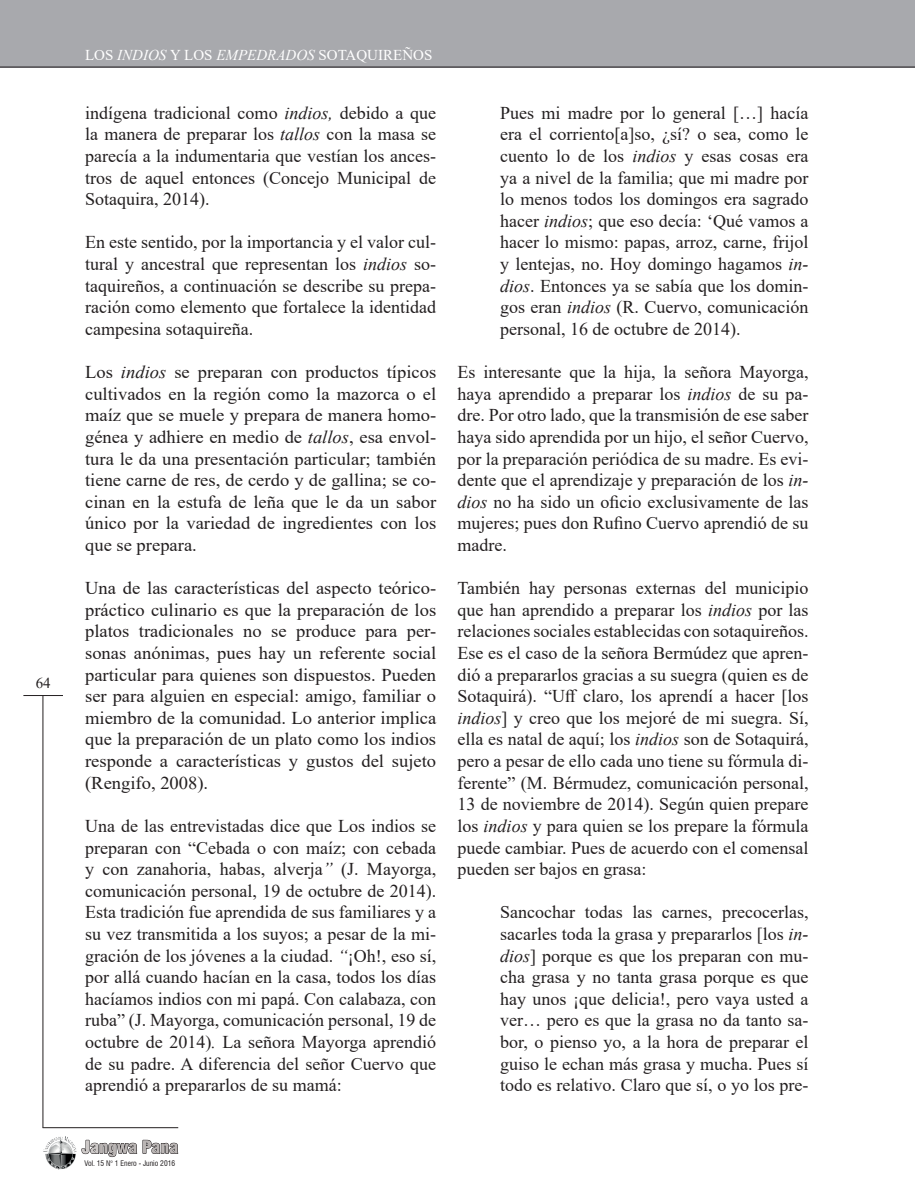
<style>
.page{position:relative;width:915px;height:1191px;background:#fff}
.page>*{position:absolute;margin:0;border:0;box-sizing:border-box;transform-origin:0 0}
.t1{font:18px/21.6px "Times New Roman";color:#231f20;text-align:justify}
.t2{font:15px "Times New Roman";color:#fff}
.t3{font:15px "Times New Roman";color:#231f20}
.t4{font:condensed 7.5px "Swiss 721 BT";color:#231f20}
.s1{font-style:italic}
</style>
<div class="page">
<div style="left:0;top:0;width:914px;height:67px;background:#a8a9ad"></div>
<svg style="left:81px;top:1139px;width:98px;height:18px"></svg>
<img style="left:43px;top:1136px;width:34px;height:33px">
<hr style="left:43px;top:1127px;width:135px;height:1px;background:#231f20">
<hr style="left:0;top:67px;width:914px;height:1px;background:#231f20">
<hr style="left:43px;top:695px;width:1px;height:432px;background:#231f20">
<hr style="left:23px;top:695px;width:40px;height:1px;background:#231f20">
<p class="t3" style="left:36px;top:673px;width:16px">64</p>
<p class="t2" style="left:85px;top:45px;width:348px">LOS <span class="s1">INDIOS</span> Y LOS <span class="s1">EMPEDRADOS</span> SOTAQUIREÑOS</p>
<p class="t1" style="left:85px;top:101px;width:352px">indígena tradicional como <span class="s1">indios,</span> debido a que la manera de preparar los <span class="s1">tallos</span> con la masa se parecía a la indumentaria que vestían los ances&shy;tros de aquel entonces (Concejo Municipal de Sotaquira, 2014).</p>
<p class="t1" style="left:85px;top:231px;width:352px">En este sentido, por la importancia y el valor cul&shy;tural y ancestral que representan los <span class="s1">indios</span> so&shy;taquireños, a continuación se describe su prepa&shy;ración como elemento que fortalece la identidad campesina sotaquireña.</p>
<p class="t1" style="left:85px;top:361px;width:352px">Los <span class="s1">indios</span> se preparan con productos típicos cultivados en la región como la mazorca o el maíz que se muele y prepara de manera homo&shy;génea y adhiere en medio de <span class="s1">tallos</span>, esa envol&shy;tura le da una presentación particular; también tiene carne de res, de cerdo y de gallina; se co&shy;cinan en la estufa de leña que le da un sabor único por la variedad de ingredientes con los que se prepara.</p>
<p class="t1" style="left:85px;top:577px;width:352px">Una de las características del aspecto teórico&shy;práctico culinario es que la preparación de los platos tradicionales no se produce para per&shy;sonas anónimas, pues hay un referente social particular para quienes son dispuestos. Pueden ser para alguien en especial: amigo, familiar o miembro de la comunidad. Lo anterior implica que la preparación de un plato como los indios responde a características y gustos del sujeto (Rengifo, 2008).</p>
<p class="t1" style="left:85px;top:814px;width:352px">Una de las entrevistadas dice que Los indios se preparan con “Cebada o con maíz; con cebada y con zanahoria, habas, alverja<span class="s1">”</span> (J. Mayorga, comunicación personal, 19 de octubre de 2014).<br>Esta tradición fue aprendida de sus familiares y a su vez transmitida a los suyos; a pesar de la mi&shy;gración de los jóvenes a la ciudad. <span class="s1">“</span>¡Oh!, eso sí, por allá cuando hacían en la casa, todos los días hacíamos indios con mi papá. Con calabaza, con ruba” (J. Mayorga, comunicación personal, 19 de octubre de 2014)<span class="s1">.</span> La señora Mayorga aprendió de su padre. A diferencia del señor Cuervo que aprendió a prepararlos de su mamá:</p>
<p class="t1" style="left:500px;top:101px;width:310px">Pues mi madre por lo general […] hacía era el corriento[a]so, ¿sí? o sea, como le cuento lo de los <span class="s1">indios</span> y esas cosas era ya a nivel de la familia; que mi madre por lo menos todos los domingos era sagrado hacer <span class="s1">indios</span>; que eso decía: ‘Qué vamos a hacer lo mismo: papas, arroz, carne, frijol y lentejas, no. Hoy domingo hagamos <span class="s1">in&shy;dios</span>. Entonces ya se sabía que los domin&shy;gos eran <span class="s1">indios</span> (R. Cuervo, comunicación personal, 16 de octubre de 2014).</p>
<p class="t1" style="left:457px;top:361px;width:352px">Es interesante que la hija, la señora Mayorga, haya aprendido a preparar los <span class="s1">indios</span> de su pa&shy;dre. Por otro lado, que la transmisión de ese saber haya sido aprendida por un hijo, el señor Cuervo, por la preparación periódica de su madre. Es evi&shy;dente que el aprendizaje y preparación de los <span class="s1">in&shy;dios</span> no ha sido un oficio exclusivamente de las mujeres; pues don Rufino Cuervo aprendió de su madre.</p>
<p class="t1" style="left:457px;top:577px;width:352px">También hay personas externas del municipio que han aprendido a preparar los <span class="s1">indios</span> por las relaciones sociales establecidas con sotaquireños.<br>Ese es el caso de la señora Bermúdez que apren&shy;dió a prepararlos gracias a su suegra (quien es de Sotaquirá). “Uff claro, los aprendí a hacer [los <span class="s1">indios</span>] y creo que los mejoré de mi suegra. Sí, ella es natal de aquí; los <span class="s1">indios</span> son de Sotaquirá, pero a pesar de ello cada uno tiene su fórmula di&shy;ferente” (M. Bérmudez, comunicación personal, 13 de noviembre de 2014). Según quien prepare los <span class="s1">indios</span> y para quien se los prepare la fórmula puede cambiar. Pues de acuerdo con el comensal pueden ser bajos en grasa:</p>
<p class="t1" style="left:500px;top:901px;width:310px">Sancochar todas las carnes, precocerlas, sacarles toda la grasa y prepararlos [los <span class="s1">in&shy;dios</span>] porque es que los preparan con mu&shy;cha grasa y no tanta grasa porque es que hay unos ¡que delicia!, pero vaya usted a ver… pero es que la grasa no da tanto sa&shy;bor, o pienso yo, a la hora de preparar el guiso le echan más grasa y mucha. Pues sí todo es relativo. Claro que sí, o yo los pre-</p>
<p class="t4" style="left:84px;top:1158px;width:92px">Vol. 15 N° 1 Enero - Junio 2016</p>
</div>
